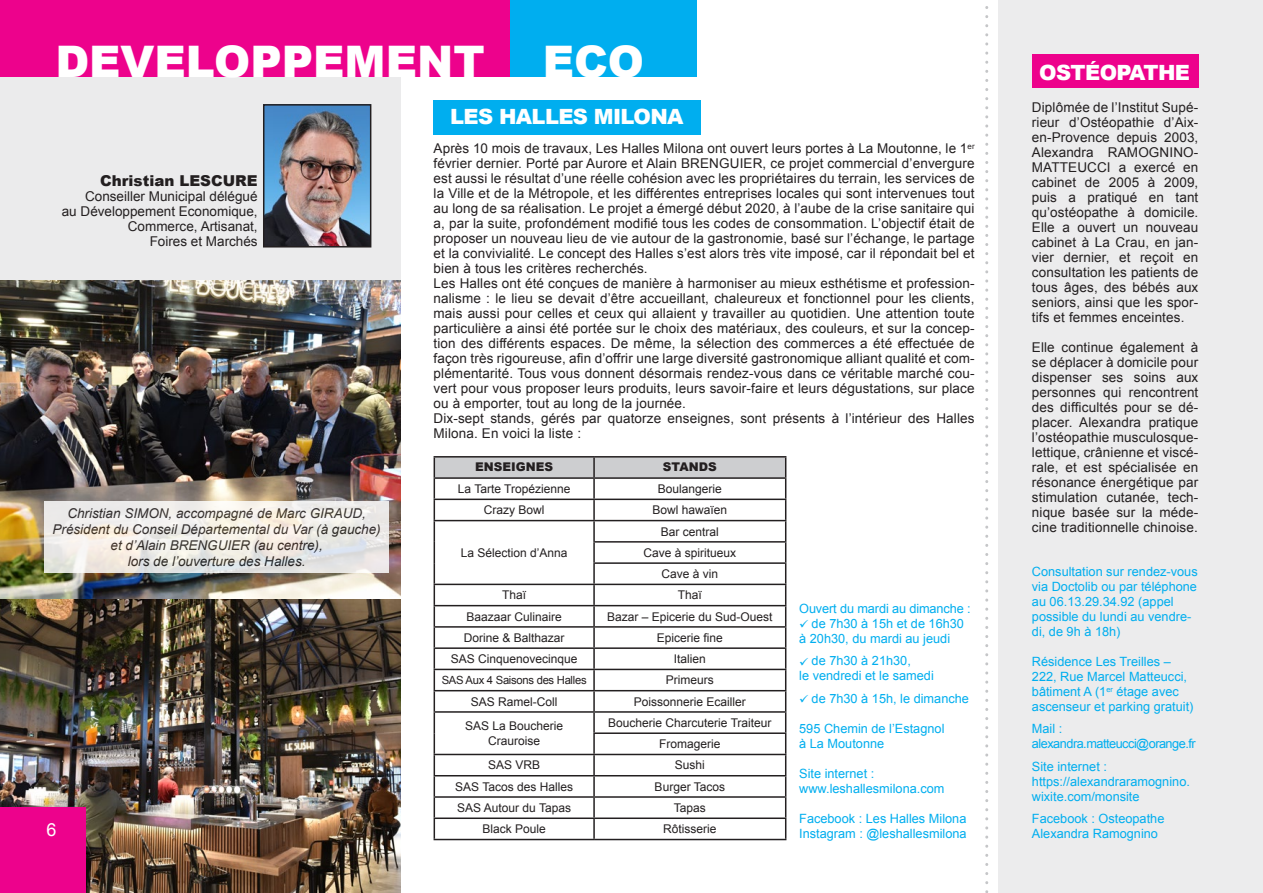
<style>
.page{position:relative;width:1263px;height:893px;background:#fff}
.page>*{position:absolute;margin:0;border:0;box-sizing:border-box;transform-origin:0 0}
.t1{font:900 43.5px "Arial";color:#fff}
.t2{font:900 21px "Arial";letter-spacing:-.03em;color:#fff}
.t3{font:18px "Arial";color:#fff}
.t4{font:900 15px "Arial";color:#231f20}
.t5{font:13.5px/15px "Arial";letter-spacing:.01em;color:#231f20;text-align:justify}
.t6{font:italic 13.5px/16.2px "Arial";color:#231f20;text-align:center}
.t7{font:12.75px/15px "Arial";color:#00aeef}
.t8{font:12.75px/15px "Arial";letter-spacing:-.04em;color:#00aeef}
.t9{font:12px/21.3px "Arial";color:#231f20;text-align:center}
.t10{font:900 12px "Arial";color:#231f20}
.t11{font:11.25px "Arial";letter-spacing:-.025em;color:#231f20}
</style>
<div class="page">
<img style="left:0;top:598px;width:400px;height:295px">
<div style="left:0;top:807px;width:86px;height:86px;background:#ed028c"></div>
<svg style="left:985px;top:6px;width:3px;height:887px"></svg>
<div style="left:0;top:77px;width:400px;height:242px;background:#ebebec"></div>
<div style="left:0;top:0;width:510px;height:77px;background:#ed028c"></div>
<div style="left:510px;top:0;width:187px;height:77px;background:#00aeef"></div>
<img style="left:266px;top:107px;width:102px;height:138px">
<div style="left:263px;top:104px;width:108px;height:144px;border:2px solid #231f20"></div>
<div style="left:999px;top:0;width:264px;height:893px;background:#ececed"></div>
<div style="left:1032px;top:54px;width:166px;height:34px;background:#ed028c"></div>
<div style="left:434px;top:100px;width:267px;height:34px;background:#00aeef"></div>
<img style="left:0;top:281px;width:400px;height:317px">
<hr style="left:434px;top:456px;width:160px;height:2px;background:#231f20">
<hr style="left:594px;top:456px;width:192px;height:2px;background:#231f20">
<svg style="left:434px;top:457px;width:352px;height:382px"></svg>
<hr style="left:434px;top:839px;width:160px;height:1px;background:#231f20">
<hr style="left:594px;top:839px;width:192px;height:1px;background:#231f20">
<svg style="left:45px;top:501px;width:344px;height:72px;background:#eeebe7"></svg>
<h1 class="t1" style="left:55px;top:30px;width:431px">DEVELOPPEMENT</h1>
<h1 class="t1" style="left:543px;top:30px;width:103px">ECO</h1>
<p class="t4" style="left:100px;top:170px;width:159px">Christian LESCURE</p>
<p class="t5" style="left:62px;top:189px;width:197px;text-align:right">Conseiller Municipal délégué<br>au Développement Economique,<br>Commerce, Artisanat,<br>Foires et Marchés</p>
<p class="t6" style="left:53px;top:505px;width:330px">Christian SIMON, accompagné de Marc GIRAUD, Président du Conseil Départemental du Var (à gauche) et d’Alain BRENGUIER (au centre),<br>lors de l’ouverture des Halles.</p>
<h3 class="t3" style="left:46px;top:818px;width:12px">6</h3>
<h2 class="t2" style="left:450px;top:101px;width:235px">LES HALLES MILONA</h2>
<p class="t5" style="left:434px;top:141px;width:543px;text-align:left">Après 10 mois de travaux, Les Halles Milona ont ouvert leurs portes à La Moutonne, le 1<sup>er </sup>février dernier. Porté par Aurore et Alain BRENGUIER, ce projet commercial d’envergure est aussi le résultat d’une réelle cohésion avec les propriétaires du terrain, les services de la Ville et de la Métropole, et les différentes entreprises locales qui sont intervenues tout au long de sa réalisation. Le projet a émergé début 2020, à l’aube de la crise sanitaire qui a, par la suite, profondément modifié tous les codes de consommation. L’objectif était de proposer un nouveau lieu de vie autour de la gastronomie, basé sur l’échange, le partage et la convivialité. Le concept des Halles s’est alors très vite imposé, car il répondait bel et bien à tous les critères recherchés.<br>Les Halles ont été conçues de manière à harmoniser au mieux esthétisme et profession&shy;nalisme : le lieu se devait d’être accueillant, chaleureux et fonctionnel pour les clients, mais aussi pour celles et ceux qui allaient y travailler au quotidien. Une attention toute particulière a ainsi été portée sur le choix des matériaux, des couleurs, et sur la concep&shy;tion des différents espaces. De même, la sélection des commerces a été effectuée de façon très rigoureuse, afin d’offrir une large diversité gastronomique alliant qualité et com&shy;plémentarité. Tous vous donnent désormais rendez-vous dans ce véritable marché cou&shy;vert pour vous proposer leurs produits, leurs savoir-faire et leurs dégustations, sur place ou à emporter, tout au long de la journée.<br>Dix-sept stands, gérés par quatorze enseignes, sont présents à l’intérieur des Halles Milona. En voici la liste :</p>
<p class="t10" style="left:475px;top:458px;width:79px">ENSEIGNES</p>
<p class="t10" style="left:663px;top:458px;width:55px">STANDS</p>
<p class="t9" style="left:458px;top:478px;width:114px">La Tarte Tropézienne</p>
<p class="t9" style="left:658px;top:478px;width:66px">Boulangerie</p>
<p class="t9" style="left:484px;top:500px;width:62px">Crazy Bowl</p>
<p class="t9" style="left:652px;top:500px;width:76px">Bowl hawaïen</p>
<p class="t9" style="left:461px;top:542px;width:108px">La Sélection d’Anna</p>
<p class="t9" style="left:643px;top:521px;width:94px">Bar central<br>Cave à spiritueux<br>Cave à vin</p>
<p class="t9" style="left:502px;top:585px;width:26px">Thaï</p>
<p class="t9" style="left:678px;top:585px;width:26px">Thaï</p>
<p class="t9" style="left:466px;top:606px;width:97px">Baazaar Culinaire</p>
<p class="t9" style="left:607px;top:606px;width:167px">Bazar – Epicerie du Sud-Ouest</p>
<p class="t9" style="left:464px;top:627px;width:102px">Dorine &amp; Balthazar</p>
<p class="t9" style="left:657px;top:627px;width:68px">Epicerie fine</p>
<p class="t9" style="left:451px;top:648px;width:128px">SAS Cinquenovecinque</p>
<p class="t9" style="left:674px;top:648px;width:34px">Italien</p>
<p class="t11" style="left:442px;top:673px;width:146px">SAS Aux 4 Saisons des Halles</p>
<p class="t9" style="left:666px;top:670px;width:49px">Primeurs</p>
<p class="t9" style="left:471px;top:691px;width:88px">SAS Ramel-Coll</p>
<p class="t9" style="left:634px;top:691px;width:114px">Poissonnerie Ecailler</p>
<p class="t9" style="left:465px;top:718px;width:100px;line-height:15px">SAS La Boucherie<br>Crauroise</p>
<p class="t9" style="left:608px;top:712px;width:165px">Boucherie Charcuterie Traiteur<br>Fromagerie</p>
<p class="t9" style="left:488px;top:755px;width:54px">SAS VRB</p>
<p class="t9" style="left:675px;top:755px;width:32px">Sushi</p>
<p class="t9" style="left:455px;top:776px;width:119px">SAS Tacos des Halles</p>
<p class="t9" style="left:655px;top:776px;width:72px">Burger Tacos</p>
<p class="t9" style="left:457px;top:797px;width:115px">SAS Autour du Tapas</p>
<p class="t9" style="left:674px;top:797px;width:34px">Tapas</p>
<p class="t9" style="left:482px;top:818px;width:65px">Black Poule</p>
<p class="t9" style="left:663px;top:818px;width:55px">Rôtisserie</p>
<p class="t7" style="left:799px;top:601px;width:173px">Ouvert du mardi au dimanche :</p>
<p class="t7" style="left:799px;top:616px;width:166px">✓ de 7h30 à 15h et de 16h30 à 20h30, du mardi au jeudi</p>
<p class="t7" style="left:799px;top:653px;width:136px">✓ de 7h30 à 21h30,<br>le vendredi et le samedi</p>
<p class="t7" style="left:799px;top:691px;width:171px">✓ de 7h30 à 15h, le dimanche</p>
<p class="t7" style="left:799px;top:721px;width:147px">595 Chemin de l’Estagnol à La Moutonne</p>
<p class="t7" style="left:799px;top:766px;width:147px">Site internet : www.leshallesmilona.com</p>
<p class="t7" style="left:799px;top:811px;width:169px">Facebook : Les Halles Milona<br>Instagram : @leshallesmilona</p>
<h2 class="t2" style="left:1039px;top:57px;width:152px">OSTÉOPATHE</h2>
<p class="t5" style="left:1032px;top:100px;width:168px">Diplômée de l’Institut Supé&shy;rieur d’Ostéopathie d’Aix&shy;en-Provence depuis 2003, Alexandra RAMOGNINO-MATTEUCCI a exercé en cabinet de 2005 à 2009, puis a pratiqué en tant qu’ostéopathe à domicile.<br>Elle a ouvert un nouveau cabinet à La Crau, en jan&shy;vier dernier, et reçoit en consultation les patients de tous âges, des bébés aux seniors, ainsi que les spor&shy;tifs et femmes enceintes.</p>
<p class="t5" style="left:1032px;top:340px;width:168px">Elle continue également à se déplacer à domicile pour dispenser ses soins aux personnes qui rencontrent des difficultés pour se dé&shy;placer. Alexandra pratique l’ostéopathie musculosque&shy;lettique, crânienne et viscé&shy;rale, et est spécialisée en résonance énergétique par stimulation cutanée, tech&shy;nique basée sur la méde&shy;cine traditionnelle chinoise.</p>
<p class="t7" style="left:1032px;top:564px;width:167px">Consultation sur rendez-vous via Doctolib ou par téléphone au 06.13.29.34.92 (appel possible du lundi au vendre&shy;di, de 9h à 18h)</p>
<p class="t7" style="left:1032px;top:654px;width:163px">Résidence Les Treilles –<br>222, Rue Marcel Matteucci, bâtiment A (1<sup>er</sup> étage avec ascenseur et parking gratuit)</p>
<p class="t8" style="left:1032px;top:721px;width:165px">Mail : alexandra.matteucci@orange.fr</p>
<p class="t7" style="left:1032px;top:759px;width:160px">Site internet : https://alexandraramognino. wixite.com/monsite</p>
<p class="t7" style="left:1032px;top:811px;width:134px">Facebook : Osteopathe<br>Alexandra Ramognino</p>
</div>
